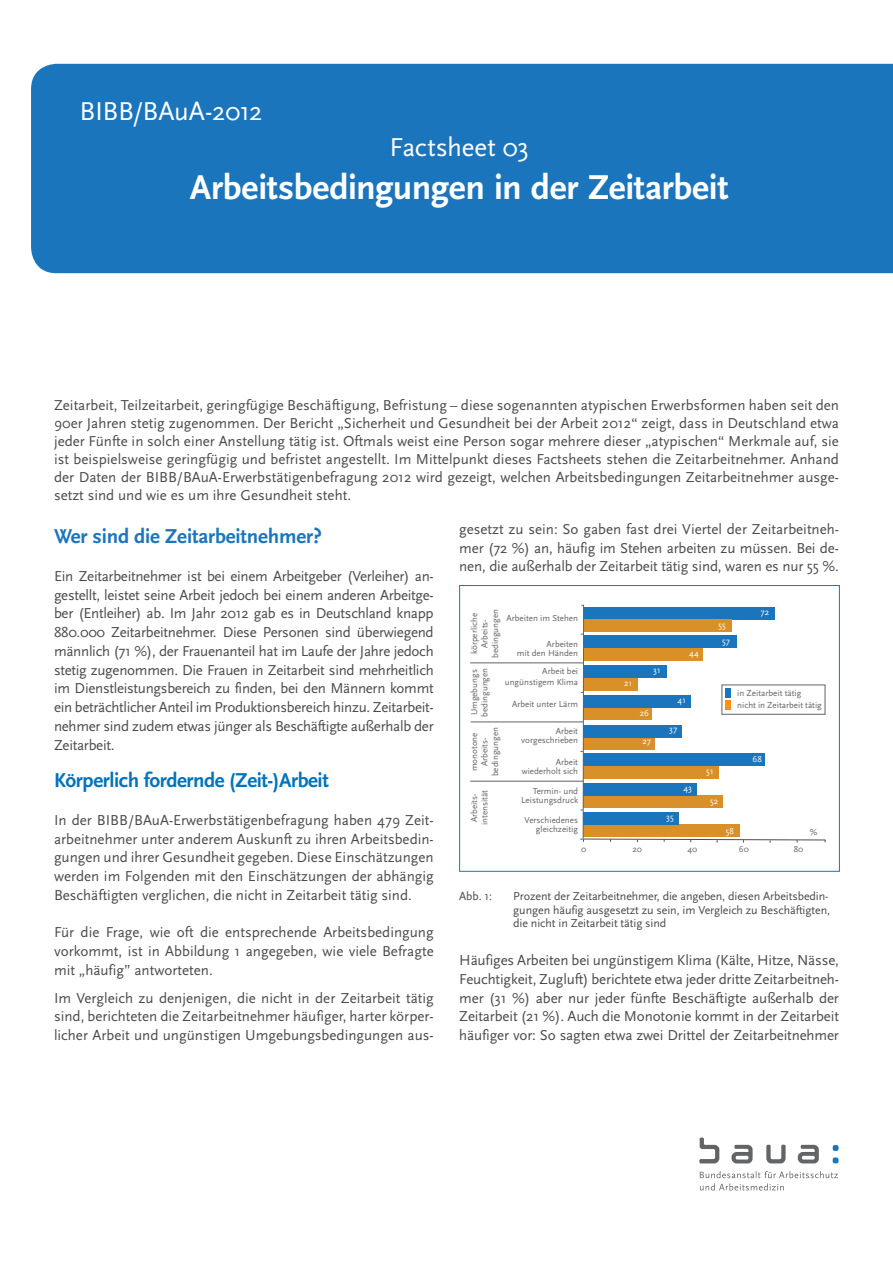
<style>
.page{position:relative;width:893px;height:1263px;background:#fff}
.page>*{position:absolute;margin:0;border:0;box-sizing:border-box;transform-origin:0 0}
.Aufmacher28p{font:700 36px "Scala Sans Pro";letter-spacing:-.01em;color:#fff}
.Aufmacher28p-2{font:27px "Scala Sans Pro";letter-spacing:-.01em;color:#fff}
.Fließt10p{font:700 21px "Scala Sans Pro";letter-spacing:-.02em;color:#0074bc}
.Fließt10p-2{font:700 21px "Scala Sans Pro";letter-spacing:-.005em;color:#1b75bc}
.Fließt10p-3{font:15px/18.8px "Scala Sans Pro";letter-spacing:-.01em;color:#4b4b4b;text-align:justify}
.Autoren12pweiß{font:15px/18px "Scala Sans Pro";color:#4b4b4b;text-align:justify}
.Fließt10p-4{font:12px/13.5px "Scala Sans Pro";letter-spacing:-.005em;color:#4b4b4b}
.Autoren12pweiß-2{font:9px "Scala Sans Pro";color:#636466}
.Autoren12pweiß-3{font:9px "Scala Sans Pro";letter-spacing:.015em;color:#fff}
</style>
<div class="page">
<div style="left:31px;top:64px;width:862px;height:209px;background:#1b75bc"></div>
<svg style="left:832px;top:1157px;width:7px;height:6px"></svg>
<svg style="left:832px;top:1145px;width:7px;height:6px"></svg>
<svg style="left:700px;top:1171px;width:138px;height:19px"></svg>
<svg style="left:699px;top:1137px;width:20px;height:26px"></svg>
<svg style="left:766px;top:1144px;width:20px;height:19px"></svg>
<svg style="left:731px;top:1145px;width:22px;height:18px"></svg>
<svg style="left:798px;top:1145px;width:21px;height:18px"></svg>
<div style="left:459px;top:585px;width:381px;height:287px;border:1px solid #1b75bc"></div>
<div style="left:584px;top:607px;width:191px;height:12px;background:#1b75bc"></div>
<div style="left:584px;top:619px;width:148px;height:13px;background:#d99029"></div>
<div style="left:583px;top:824px;width:156px;height:12px;background:#d99029"></div>
<div style="left:583px;top:812px;width:96px;height:12px;background:#1b75bc"></div>
<div style="left:583px;top:766px;width:135px;height:12px;background:#d99029"></div>
<div style="left:583px;top:678px;width:55px;height:12px;background:#d99029"></div>
<div style="left:584px;top:737px;width:71px;height:13px;background:#d99029"></div>
<div style="left:583px;top:754px;width:181px;height:12px;background:#1b75bc"></div>
<div style="left:583px;top:795px;width:139px;height:13px;background:#d99029"></div>
<div style="left:583px;top:783px;width:113px;height:13px;background:#1b75bc"></div>
<div style="left:584px;top:708px;width:68px;height:12px;background:#d99029"></div>
<div style="left:583px;top:648px;width:119px;height:12px;background:#d99029"></div>
<div style="left:583px;top:695px;width:108px;height:13px;background:#1b75bc"></div>
<div style="left:583px;top:636px;width:154px;height:12px;background:#1b75bc"></div>
<div style="left:583px;top:725px;width:98px;height:12px;background:#1b75bc"></div>
<div style="left:583px;top:666px;width:84px;height:12px;background:#1b75bc"></div>
<hr style="left:583px;top:605px;width:1px;height:233px;background:#636466">
<hr style="left:471px;top:721px;width:112px;height:1px;background:#636466">
<hr style="left:470px;top:781px;width:113px;height:1px;background:#636466">
<hr style="left:470px;top:662px;width:113px;height:1px;background:#636466">
<svg style="left:581px;top:838px;width:245px;height:4px"></svg>
<svg style="left:725px;top:688px;width:6px;height:22px"></svg>
<div style="left:721px;top:684px;width:104px;height:31px;border:1px solid #636466"></div>
<p class="Aufmacher28p-2" style="left:80px;top:95px;width:185px">BIBB/BAuA-2012</p>
<p class="Aufmacher28p-2" style="left:389px;top:131px;width:141px">Factsheet 03</p>
<p class="Aufmacher28p" style="left:190px;top:166px;width:540px">Arbeitsbedingungen in der Zeitarbeit</p>
<p class="Autoren12pweiß" style="left:54px;top:396px;width:786px">Zeitarbeit, Teilzeitarbeit, geringfügige Beschäftigung, Befristung – diese sogenannten atypischen Erwerbsformen haben seit den 90er Jahren stetig zugenommen. Der Bericht „Sicherheit und Gesundheit bei der Arbeit 2012“ zeigt, dass in Deutschland etwa jeder Fünfte in solch einer Anstellung tätig ist. Oftmals weist eine Person sogar mehrere dieser „atypischen“ Merkmale auf, sie ist beispielsweise geringfügig und befristet angestellt. Im Mittelpunkt dieses Factsheets stehen die Zeitarbeitnehmer. Anhand der Daten der BIBB/BAuA-Erwerbstätigenbefragung 2012 wird gezeigt, welchen Arbeitsbedingungen Zeitarbeitnehmer ausge&shy;setzt sind und wie es um ihre Gesundheit steht.</p>
<p class="Fließt10p-2" style="left:54px;top:524px;width:269px">Wer sind die Zeitarbeitnehmer?</p>
<p class="Fließt10p-3" style="left:54px;top:567px;width:381px">Ein Zeitarbeitnehmer ist bei einem Arbeitgeber (Verleiher) an&shy;gestellt, leistet seine Arbeit jedoch bei einem anderen Arbeitge&shy;ber (Entleiher) ab. Im Jahr 2012 gab es in Deutschland knapp 880.000 Zeitarbeitnehmer. Diese Personen sind überwiegend männlich (71 %), der Frauenanteil hat im Laufe der Jahre jedoch stetig zugenommen. Die Frauen in Zeitarbeit sind mehrheitlich im Dienstleistungsbereich zu finden, bei den Männern kommt ein beträchtlicher Anteil im Produktionsbereich hinzu. Zeitarbeit&shy;nehmer sind zudem etwas jünger als Beschäftigte außerhalb der Zeitarbeit.</p>
<p class="Fließt10p" style="left:54px;top:768px;width:276px">Körperlich fordernde (Zeit-)Arbeit</p>
<p class="Fließt10p-3" style="left:54px;top:810px;width:381px">In der BIBB/BAuA-Erwerbstätigenbefragung haben 479 Zeit&shy;arbeitnehmer unter anderem Auskunft zu ihren Arbeitsbedin&shy;gungen und ihrer Gesundheit gegeben. Diese Einschätzungen werden im Folgenden mit den Einschätzungen der abhängig Beschäftigten verglichen, die nicht in Zeitarbeit tätig sind.</p>
<p class="Fließt10p-3" style="left:54px;top:923px;width:381px">Für die Frage, wie oft die entsprechende Arbeitsbedingung vorkommt, ist in Abbildung 1 angegeben, wie viele Befragte mit „häufig” antworteten.</p>
<p class="Fließt10p-3" style="left:54px;top:988px;width:381px">Im Vergleich zu denjenigen, die nicht in der Zeitarbeit tätig sind, berichteten die Zeitarbeitnehmer häufiger, harter körper&shy;licher Arbeit und ungünstigen Umgebungsbedingungen aus-</p>
<p class="Fließt10p-3" style="left:459px;top:519px;width:381px">gesetzt zu sein: So gaben fast drei Viertel der Zeitarbeitneh&shy;mer (72 %) an, häufig im Stehen arbeiten zu müssen. Bei de&shy;nen, die außerhalb der Zeitarbeit tätig sind, waren es nur 55 %.</p>
<p class="Autoren12pweiß-2" style="left:469px;top:654px;width:43px;rotate:-90deg">körperliche</p>
<p class="Autoren12pweiß-2" style="left:479px;top:648px;width:30px;rotate:-90deg">Arbeits-</p>
<p class="Autoren12pweiß-2" style="left:490px;top:658px;width:50px;rotate:-90deg">bedingungen</p>
<p class="Autoren12pweiß-2" style="left:469px;top:715px;width:47px;rotate:-90deg">Umgebungs</p>
<p class="Autoren12pweiß-2" style="left:479px;top:717px;width:50px;rotate:-90deg">bedingungen</p>
<p class="Autoren12pweiß-2" style="left:469px;top:771px;width:40px;rotate:-90deg">monotone</p>
<p class="Autoren12pweiß-2" style="left:479px;top:766px;width:30px;rotate:-90deg">Arbeits-</p>
<p class="Autoren12pweiß-2" style="left:490px;top:776px;width:50px;rotate:-90deg">bedingungen</p>
<p class="Autoren12pweiß-2" style="left:469px;top:822px;width:30px;rotate:-90deg">Arbeits-</p>
<p class="Autoren12pweiß-2" style="left:479px;top:825px;width:37px;rotate:-90deg">intensität</p>
<p class="Autoren12pweiß-2" style="left:506px;top:613px;width:73px">Arbeiten im Stehen</p>
<p class="Autoren12pweiß-2" style="left:547px;top:639px;width:33px">Arbeiten</p>
<p class="Autoren12pweiß-2" style="left:517px;top:648px;width:63px">mit den Händen</p>
<p class="Autoren12pweiß-2" style="left:542px;top:666px;width:37px">Arbeit bei</p>
<p class="Autoren12pweiß-2" style="left:505px;top:676px;width:75px">ungünstigem Klima</p>
<p class="Autoren12pweiß-2" style="left:512px;top:699px;width:68px">Arbeit unter Lärm</p>
<p class="Autoren12pweiß-2" style="left:556px;top:726px;width:24px">Arbeit</p>
<p class="Autoren12pweiß-2" style="left:521px;top:735px;width:58px">vorgeschrieben</p>
<p class="Autoren12pweiß-2" style="left:556px;top:757px;width:24px">Arbeit</p>
<p class="Autoren12pweiß-2" style="left:522px;top:766px;width:58px">wiederholt sich</p>
<p class="Autoren12pweiß-2" style="left:533px;top:785px;width:47px">Termin- und</p>
<p class="Autoren12pweiß-2" style="left:521px;top:794px;width:58px">Leistungsdruck</p>
<p class="Autoren12pweiß-2" style="left:525px;top:814px;width:55px">Verschiedenes</p>
<p class="Autoren12pweiß-2" style="left:536px;top:823px;width:44px">gleichzeitig</p>
<p class="Autoren12pweiß-3" style="left:624px;top:678px;width:9px">21</p>
<p class="Autoren12pweiß-3" style="left:653px;top:665px;width:9px">31</p>
<p class="Autoren12pweiß-3" style="left:640px;top:708px;width:11px">26</p>
<p class="Autoren12pweiß-3" style="left:642px;top:736px;width:10px">27</p>
<p class="Autoren12pweiß-3" style="left:689px;top:648px;width:11px">44</p>
<p class="Autoren12pweiß-3" style="left:678px;top:695px;width:10px">41</p>
<p class="Autoren12pweiß-3" style="left:669px;top:723px;width:10px">37</p>
<p class="Autoren12pweiß-3" style="left:684px;top:783px;width:10px">43</p>
<p class="Autoren12pweiß-3" style="left:666px;top:812px;width:9px">35</p>
<p class="Autoren12pweiß-3" style="left:718px;top:619px;width:9px">55</p>
<p class="Autoren12pweiß-3" style="left:722px;top:636px;width:9px">57</p>
<p class="Autoren12pweiß-3" style="left:760px;top:607px;width:10px">72</p>
<p class="Autoren12pweiß-2" style="left:737px;top:688px;width:66px">in Zeitarbeit tätig</p>
<p class="Autoren12pweiß-2" style="left:737px;top:699px;width:86px">nicht in Zeitarbeit tätig</p>
<p class="Autoren12pweiß-3" style="left:706px;top:765px;width:9px">51</p>
<p class="Autoren12pweiß-3" style="left:710px;top:796px;width:10px">52</p>
<p class="Autoren12pweiß-3" style="left:752px;top:754px;width:11px">68</p>
<p class="Autoren12pweiß-3" style="left:726px;top:825px;width:10px">58</p>
<p class="Autoren12pweiß-2" style="left:810px;top:827px;width:9px">%</p>
<p class="Autoren12pweiß-2" style="left:581px;top:844px;width:7px">0</p>
<p class="Autoren12pweiß-2" style="left:632px;top:844px;width:11px">20</p>
<p class="Autoren12pweiß-2" style="left:687px;top:844px;width:11px">40</p>
<p class="Autoren12pweiß-2" style="left:739px;top:844px;width:12px">60</p>
<p class="Autoren12pweiß-2" style="left:794px;top:844px;width:11px">80</p>
<p class="Fließt10p-4" style="left:459px;top:889px;width:34px">Abb. 1:</p>
<p class="Fließt10p-4" style="left:513px;top:889px;width:318px">Prozent der Zeitarbeitnehmer, die angeben, diesen Arbeitsbedin&shy;gungen häufig ausgesetzt zu sein, im Vergleich zu Beschäftigten, die nicht in Zeitarbeit tätig sind</p>
<p class="Fließt10p-3" style="left:459px;top:951px;width:381px">Häufiges Arbeiten bei ungünstigem Klima (Kälte, Hitze, Nässe, Feuchtigkeit, Zugluft) berichtete etwa jeder dritte Zeitarbeitneh&shy;mer (31 %) aber nur jeder fünfte Beschäftigte außerhalb der Zeitarbeit (21 %). Auch die Monotonie kommt in der Zeitarbeit</p>
<p class="Fließt10p-3" style="left:459px;top:1026px;width:381px">häufiger vor: So sagten etwa zwei Drittel der Zeitarbeitnehmer</p>
</div>
